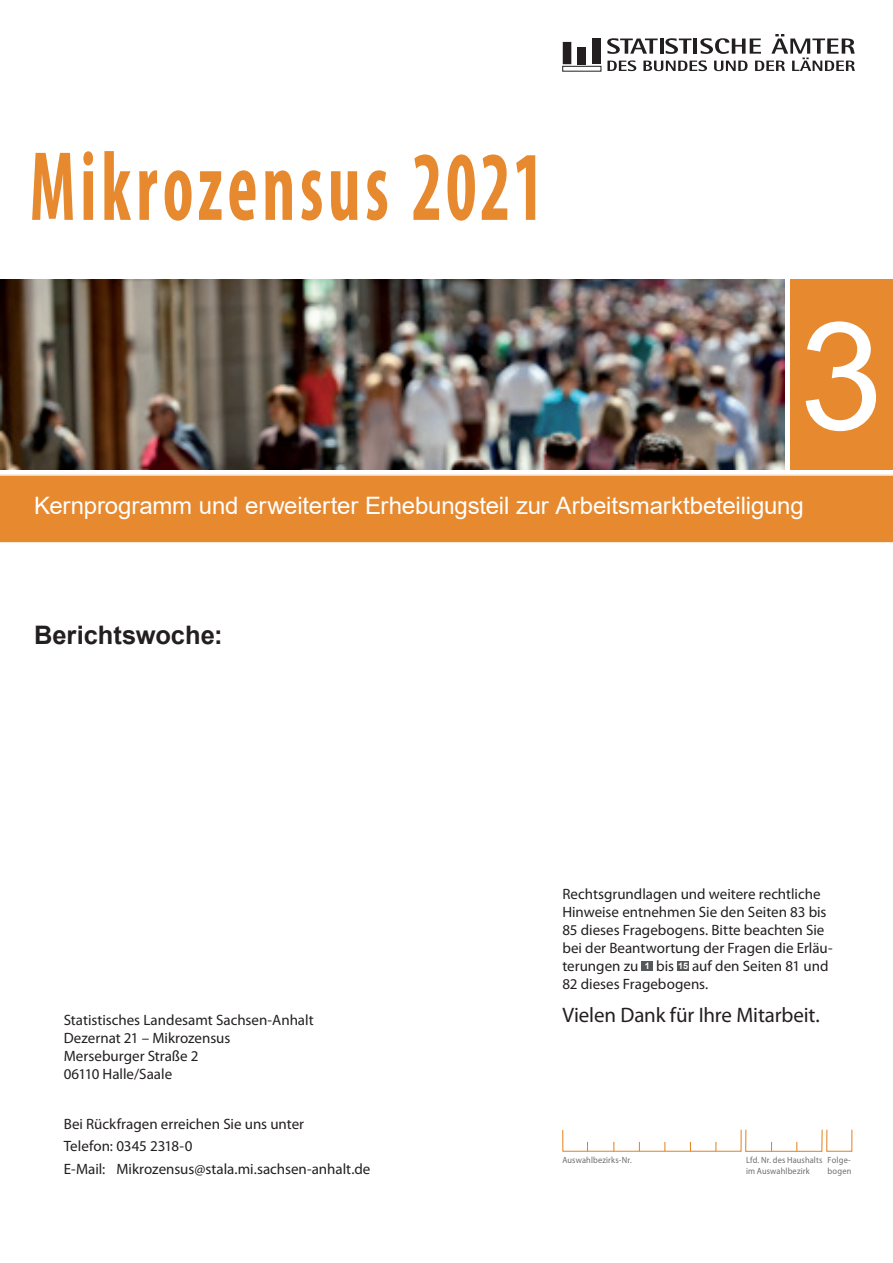
<style>
.page{position:relative;width:893px;height:1263px;background:#fff}
.page>*{position:absolute;margin:0;border:0;box-sizing:border-box;transform-origin:0 0}
.t1{font:150px "Arial";color:#fff}
.t2{font:700 condensed 99.3px "Myriad Pro";letter-spacing:.065em;color:#e6892f;scale:.72 1}
.t3{font:700 25.5px "Arial";color:#231f20}
.t4{font:24px "Arial";letter-spacing:-.005em;color:#fff}
.t5{font:21px "Myriad Pro";letter-spacing:-.01em;color:#231f20}
.t6{font:15px/18px "Myriad Pro";color:#231f20}
.t7{font:9px/10.8px "Myriad Pro";letter-spacing:.02em;color:#6c6d70;scale:.93 1}
.t8{font:9px/10.8px "Myriad Pro";letter-spacing:.02em;color:#6c6d70;scale:.94 1}
.s1{font-family:"Arial";font-weight:700;font-size:9px;color:#fff}
</style>
<div class="page">
<img style="left:0;top:280px;width:784px;height:190px">
<div style="left:791px;top:280px;width:102px;height:190px;background:#e6892f"></div>
<div style="left:745px;top:1129px;width:77px;height:23px;background:#fff;border:1px solid #e4801b"></div>
<svg style="left:0;top:474px;width:893px;height:69px;background:#e78f3a"></svg>
<div style="left:34px;top:496px;width:804px;height:30px;background:#e6892f"></div>
<div style="left:642px;top:961px;width:11px;height:10px;background:#57585a"></div>
<div style="left:677px;top:961px;width:12px;height:10px;background:#57585a"></div>
<div style="left:562px;top:66px;width:39px;height:6px;border:1px solid #231f20"></div>
<div style="left:592px;top:39px;width:9px;height:25px;background:#231f20"></div>
<div style="left:563px;top:42px;width:8px;height:22px;background:#231f20"></div>
<div style="left:578px;top:47px;width:8px;height:17px;background:#231f20"></div>
<svg style="left:607px;top:34px;width:248px;height:37px"></svg>
<h2 class="t2" style="left:30px;top:125px;width:715px">Mikrozensus 2021</h2>
<h1 class="t1" style="left:799px;top:273px;width:85px">3</h1>
<h3 class="t4" style="left:34px;top:489px;width:771px">Kernprogramm und erweiterter Erhebungsteil zur Arbeitsmarktbeteiligung</h3>
<h3 class="t3" style="left:34px;top:617px;width:190px">Berichtswoche:</h3>
<p class="t6" style="left:64px;top:1011px;width:251px">Statistisches Landesamt Sachsen-Anhalt<br>Dezernat 21 – Mikrozensus<br>Merseburger Straße 2<br>06110 Halle/Saale</p>
<p class="t6" style="left:64px;top:1113px;width:308px;line-height:22.2px">Bei Rückfragen erreichen Sie uns unter<br>Telefon: 0345 2318-0<br>E-Mail: Mikrozensus@stala.mi.sachsen-anhalt.de</p>
<p class="t6" style="left:562px;top:884px;width:272px">Rechtsgrundlagen und weitere rechtliche Hinweise entnehmen Sie den Seiten 83 bis 85 dieses Fragebogens. Bitte beachten Sie bei der Beantwortung der Fragen die Erläu&shy;terungen zu <span class="s1">1</span> bis <span class="s1">15</span> auf den Seiten 81 und 82 dieses Fragebogens.</p>
<h3 class="t5" style="left:562px;top:1002px;width:257px">Vielen Dank für Ihre Mitarbeit.</h3>
<p class="t7" style="left:562px;top:1155px;width:75px">Auswahlbezirks-Nr.</p>
<p class="t7" style="left:746px;top:1155px;width:84px">Lfd. Nr. des Haushalts im Auswahlbezirk</p>
<p class="t8" style="left:828px;top:1155px;width:27px">Folge&shy;bogen</p>
</div>
